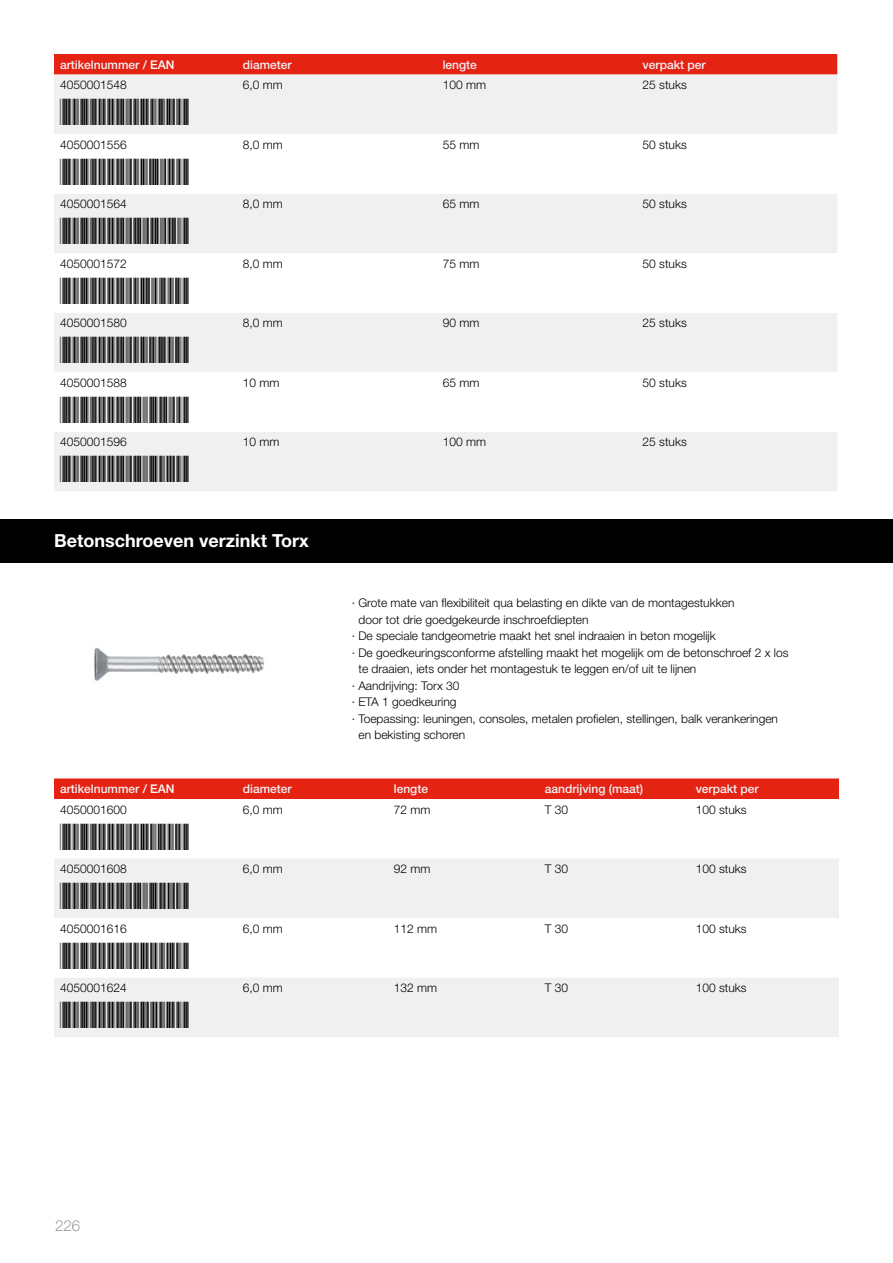
<style>
.page{position:relative;width:893px;height:1263px;background:#fff}
.page>*{position:absolute;margin:0;border:0;box-sizing:border-box;transform-origin:0 0}
.t1{font:34.5px "BCC393 to 1 HD Wide";color:#000}
.t2{font:700 18px "Helvetica Neue LT Std";color:#fff}
.t3{font:100 15px "Helvetica Neue LT Std";color:#706f6f}
.t4{font:300 12px "Helvetica Neue LT Std";color:#000}
.t5{font:500 12px "Helvetica Neue LT Std";color:#f2f1f5}
.s1{color:#fff}
</style>
<div class="page">
<div style="left:0;top:519px;width:893px;height:44px;background:#000"></div>
<div style="left:54px;top:54px;width:783px;height:21px;background:#e42313"></div>
<div style="left:54px;top:75px;width:783px;height:416px;background:#f0f0f0"></div>
<svg style="left:54px;top:134px;width:783px;height:298px"></svg>
<div style="left:54px;top:778px;width:785px;height:21px;background:#e42313"></div>
<svg style="left:54px;top:859px;width:785px;height:178px;fill:#f0f0f0"></svg>
<img style="left:94px;top:648px;width:170px;height:33px">
<p class="t5" style="left:60px;top:57px;width:116px">artikelnummer / <span class="s1">EAN</span></p>
<p class="t5" style="left:243px;top:57px;width:50px">diameter</p>
<p class="t5" style="left:443px;top:57px;width:36px">lengte</p>
<p class="t5" style="left:643px;top:57px;width:65px">verpakt per</p>
<p class="t4" style="left:60px;top:78px;width:68px">4050001548</p>
<h1 class="t1" style="left:60px;top:93px;width:131px">*8715883908702*</h1>
<p class="t4" style="left:243px;top:78px;width:42px">6,0 mm</p>
<p class="t4" style="left:443px;top:78px;width:45px">100 mm</p>
<p class="t4" style="left:643px;top:78px;width:46px">25 stuks</p>
<p class="t4" style="left:60px;top:137px;width:68px">4050001556</p>
<h1 class="t1" style="left:60px;top:153px;width:131px">*8715883904391*</h1>
<p class="t4" style="left:60px;top:197px;width:68px">4050001564</p>
<h1 class="t1" style="left:60px;top:212px;width:131px">*8715883939393*</h1>
<p class="t4" style="left:60px;top:256px;width:68px">4050001572</p>
<h1 class="t1" style="left:60px;top:272px;width:131px">*8715883903110*</h1>
<p class="t4" style="left:60px;top:316px;width:68px">4050001580</p>
<h1 class="t1" style="left:60px;top:331px;width:131px">*8715883904780*</h1>
<p class="t4" style="left:60px;top:375px;width:68px">4050001588</p>
<h1 class="t1" style="left:60px;top:391px;width:131px">*8715883937832*</h1>
<p class="t4" style="left:60px;top:435px;width:68px">4050001596</p>
<h1 class="t1" style="left:60px;top:450px;width:131px">*8715883937849*</h1>
<p class="t4" style="left:243px;top:137px;width:42px">8,0 mm</p>
<p class="t4" style="left:443px;top:137px;width:38px">55 mm</p>
<p class="t4" style="left:643px;top:137px;width:46px">50 stuks</p>
<p class="t4" style="left:243px;top:197px;width:42px">8,0 mm</p>
<p class="t4" style="left:443px;top:197px;width:38px">65 mm</p>
<p class="t4" style="left:643px;top:197px;width:46px">50 stuks</p>
<p class="t4" style="left:243px;top:256px;width:42px">8,0 mm</p>
<p class="t4" style="left:443px;top:256px;width:38px">75 mm</p>
<p class="t4" style="left:643px;top:256px;width:46px">50 stuks</p>
<p class="t4" style="left:243px;top:316px;width:42px">8,0 mm</p>
<p class="t4" style="left:443px;top:316px;width:38px">90 mm</p>
<p class="t4" style="left:643px;top:316px;width:46px">25 stuks</p>
<p class="t4" style="left:243px;top:375px;width:38px">10 mm</p>
<p class="t4" style="left:443px;top:375px;width:38px">65 mm</p>
<p class="t4" style="left:643px;top:375px;width:46px">50 stuks</p>
<p class="t4" style="left:243px;top:435px;width:38px">10 mm</p>
<p class="t4" style="left:443px;top:435px;width:45px">100 mm</p>
<p class="t4" style="left:643px;top:435px;width:46px">25 stuks</p>
<h2 class="t2" style="left:54px;top:529px;width:256px">Betonschroeven verzinkt Torx</h2>
<p class="t4" style="left:352px;top:596px;width:384px">· Grote mate van flexibiliteit qua belasting en dikte van de montagestukken</p>
<p class="t4" style="left:359px;top:612px;width:232px">door tot drie goedgekeurde inschroefdiepten</p>
<p class="t4" style="left:352px;top:629px;width:366px">· De speciale tandgeometrie maakt het snel indraaien in beton mogelijk</p>
<p class="t4" style="left:352px;top:645px;width:438px">· De goedkeuringsconforme afstelling maakt het mogelijk om de betonschroef 2 x los</p>
<p class="t4" style="left:359px;top:662px;width:339px">te draaien, iets onder het montagestuk te leggen en/of uit te lijnen</p>
<p class="t4" style="left:352px;top:678px;width:109px">· Aandrijving: Torx 30</p>
<p class="t4" style="left:352px;top:695px;width:106px">· ETA 1 goedkeuring</p>
<p class="t4" style="left:352px;top:711px;width:428px">· Toepassing: leuningen, consoles, metalen profielen, stellingen, balk verankeringen</p>
<p class="t4" style="left:359px;top:728px;width:108px">en bekisting schoren</p>
<p class="t5" style="left:60px;top:782px;width:116px">artikelnummer / <span class="s1">EAN</span></p>
<p class="t5" style="left:243px;top:782px;width:50px">diameter</p>
<p class="t5" style="left:394px;top:782px;width:36px">lengte</p>
<p class="t5" style="left:545px;top:782px;width:100px">aandrijving (maat)</p>
<p class="t5" style="left:696px;top:782px;width:65px">verpakt per</p>
<p class="t4" style="left:60px;top:802px;width:68px">4050001600</p>
<h1 class="t1" style="left:60px;top:817px;width:131px">*8715883905084*</h1>
<p class="t4" style="left:243px;top:802px;width:42px">6,0 mm</p>
<p class="t4" style="left:394px;top:802px;width:38px">72 mm</p>
<p class="t4" style="left:545px;top:802px;width:25px">T 30</p>
<p class="t4" style="left:696px;top:802px;width:52px">100 stuks</p>
<p class="t4" style="left:60px;top:861px;width:68px">4050001608</p>
<h1 class="t1" style="left:60px;top:877px;width:131px">*8715883937856*</h1>
<p class="t4" style="left:60px;top:921px;width:68px">4050001616</p>
<h1 class="t1" style="left:60px;top:936px;width:131px">*8715883905145*</h1>
<p class="t4" style="left:60px;top:981px;width:68px">4050001624</p>
<h1 class="t1" style="left:60px;top:996px;width:131px">*8715883902908*</h1>
<p class="t4" style="left:243px;top:861px;width:42px">6,0 mm</p>
<p class="t4" style="left:394px;top:861px;width:38px">92 mm</p>
<p class="t4" style="left:545px;top:861px;width:25px">T 30</p>
<p class="t4" style="left:696px;top:861px;width:52px">100 stuks</p>
<p class="t4" style="left:243px;top:921px;width:42px">6,0 mm</p>
<p class="t4" style="left:394px;top:921px;width:45px">112 mm</p>
<p class="t4" style="left:545px;top:921px;width:25px">T 30</p>
<p class="t4" style="left:696px;top:921px;width:52px">100 stuks</p>
<p class="t4" style="left:243px;top:980px;width:42px">6,0 mm</p>
<p class="t4" style="left:394px;top:980px;width:45px">132 mm</p>
<p class="t4" style="left:545px;top:980px;width:25px">T 30</p>
<p class="t4" style="left:696px;top:980px;width:52px">100 stuks</p>
<p class="t3" style="left:55px;top:1217px;width:27px">226</p>
</div>
